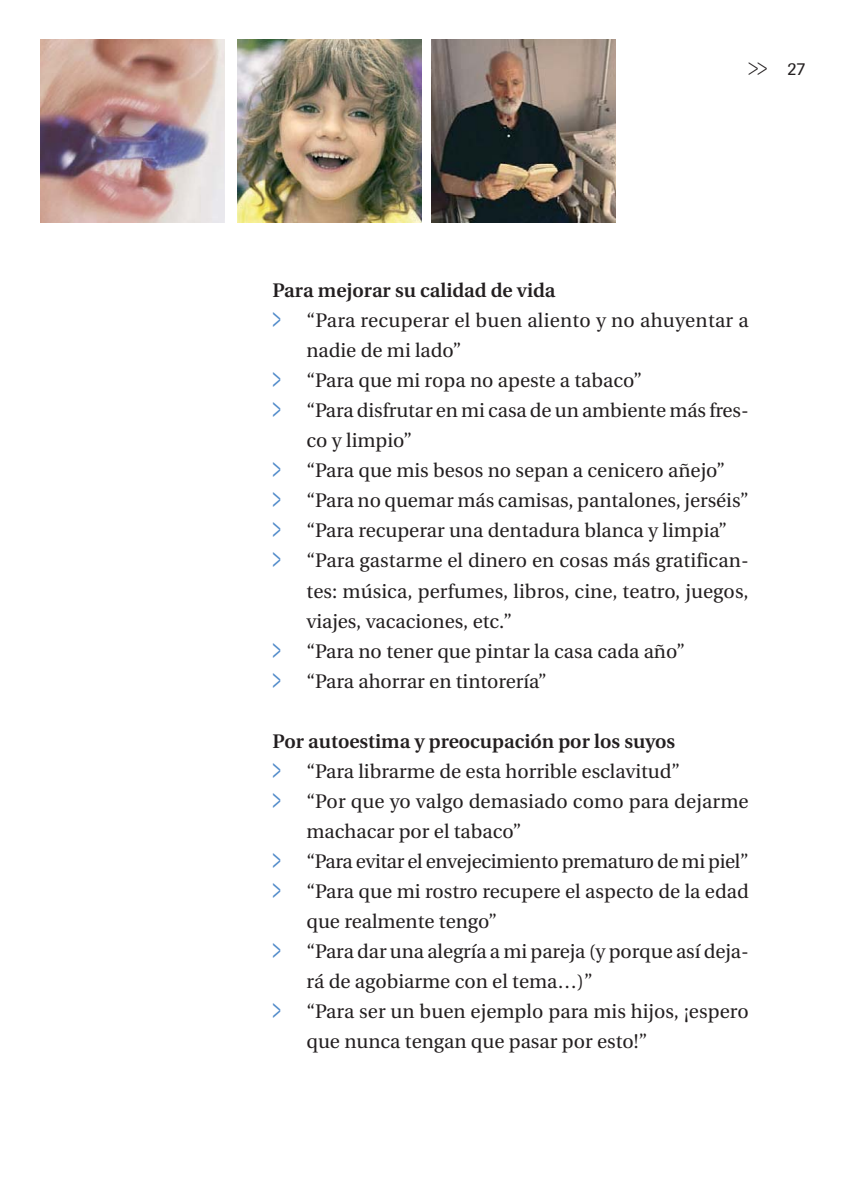
<style>
.page{position:relative;width:850px;height:1191px;background:#fff}
.page>*{position:absolute;margin:0;border:0;box-sizing:border-box;transform-origin:0 0}
.t1{font:19.6px "Utopia";color:#231f20}
.t2{font:600 19.6px "Utopia";color:#231f20}
.t3{font:18px "Imago";color:#231f20;scale:.75 1}
.s1{font-size:30px;color:#508ac9}
</style>
<div class="page">
<img style="left:40px;top:39px;width:576px;height:184px">
<p class="t3" style="left:749px;top:63px;width:77px">&gt;&gt; 27</p>
<p class="t2" style="left:273px;top:282px;width:285px">Para mejorar su calidad de vida</p>
<p class="t1" style="left:273px;top:312px;width:478px"><span class="s1">&gt;</span> “Para recuperar el buen aliento y no ahuyentar a</p>
<p class="t1" style="left:307px;top:342px;width:157px">nadie de mi lado”</p>
<p class="t1" style="left:273px;top:372px;width:371px"><span class="s1">&gt;</span> “Para que mi ropa no apeste a tabaco”</p>
<p class="t1" style="left:273px;top:402px;width:478px"><span class="s1">&gt;</span> “Para disfrutar en mi casa de un ambiente más fres-</p>
<p class="t1" style="left:307px;top:432px;width:107px">co y limpio”</p>
<p class="t1" style="left:273px;top:462px;width:454px"><span class="s1">&gt;</span> “Para que mis besos no sepan a cenicero añejo”</p>
<p class="t1" style="left:273px;top:492px;width:478px"><span class="s1">&gt;</span> “Para no quemar más camisas, pantalones, jerséis”</p>
<p class="t1" style="left:273px;top:522px;width:456px"><span class="s1">&gt;</span> “Para recuperar una dentadura blanca y limpia”</p>
<p class="t1" style="left:273px;top:552px;width:478px"><span class="s1">&gt;</span> “Para gastarme el dinero en cosas más gratifican-</p>
<p class="t1" style="left:307px;top:582px;width:444px">tes: música, perfumes, libros, cine, teatro, juegos,</p>
<p class="t1" style="left:307px;top:612px;width:207px">viajes, vacaciones, etc.”</p>
<p class="t1" style="left:273px;top:642px;width:414px"><span class="s1">&gt;</span> “Para no tener que pintar la casa cada año”</p>
<p class="t1" style="left:273px;top:672px;width:276px"><span class="s1">&gt;</span> “Para ahorrar en tintorería”</p>
<p class="t2" style="left:273px;top:732px;width:404px">Por autoestima y preocupación por los suyos</p>
<p class="t1" style="left:273px;top:762px;width:409px"><span class="s1">&gt;</span> “Para librarme de esta horrible esclavitud”</p>
<p class="t1" style="left:273px;top:792px;width:478px"><span class="s1">&gt;</span> “Por que yo valgo demasiado como para dejarme</p>
<p class="t1" style="left:307px;top:822px;width:216px">machacar por el tabaco”</p>
<p class="t1" style="left:273px;top:852px;width:478px"><span class="s1">&gt;</span> “Para evitar el envejecimiento prematuro de mi piel”</p>
<p class="t1" style="left:273px;top:882px;width:478px"><span class="s1">&gt;</span> “Para que mi rostro recupere el aspecto de la edad</p>
<p class="t1" style="left:307px;top:912px;width:192px">que realmente tengo”</p>
<p class="t1" style="left:273px;top:942px;width:478px"><span class="s1">&gt;</span> “Para dar una alegría a mi pareja (y porque así deja-</p>
<p class="t1" style="left:307px;top:972px;width:288px">rá de agobiarme con el tema…)”</p>
<p class="t1" style="left:273px;top:1002px;width:478px"><span class="s1">&gt;</span> “Para ser un buen ejemplo para mis hijos, ¡espero</p>
<p class="t1" style="left:307px;top:1032px;width:342px">que nunca tengan que pasar por esto!”</p>
</div>
